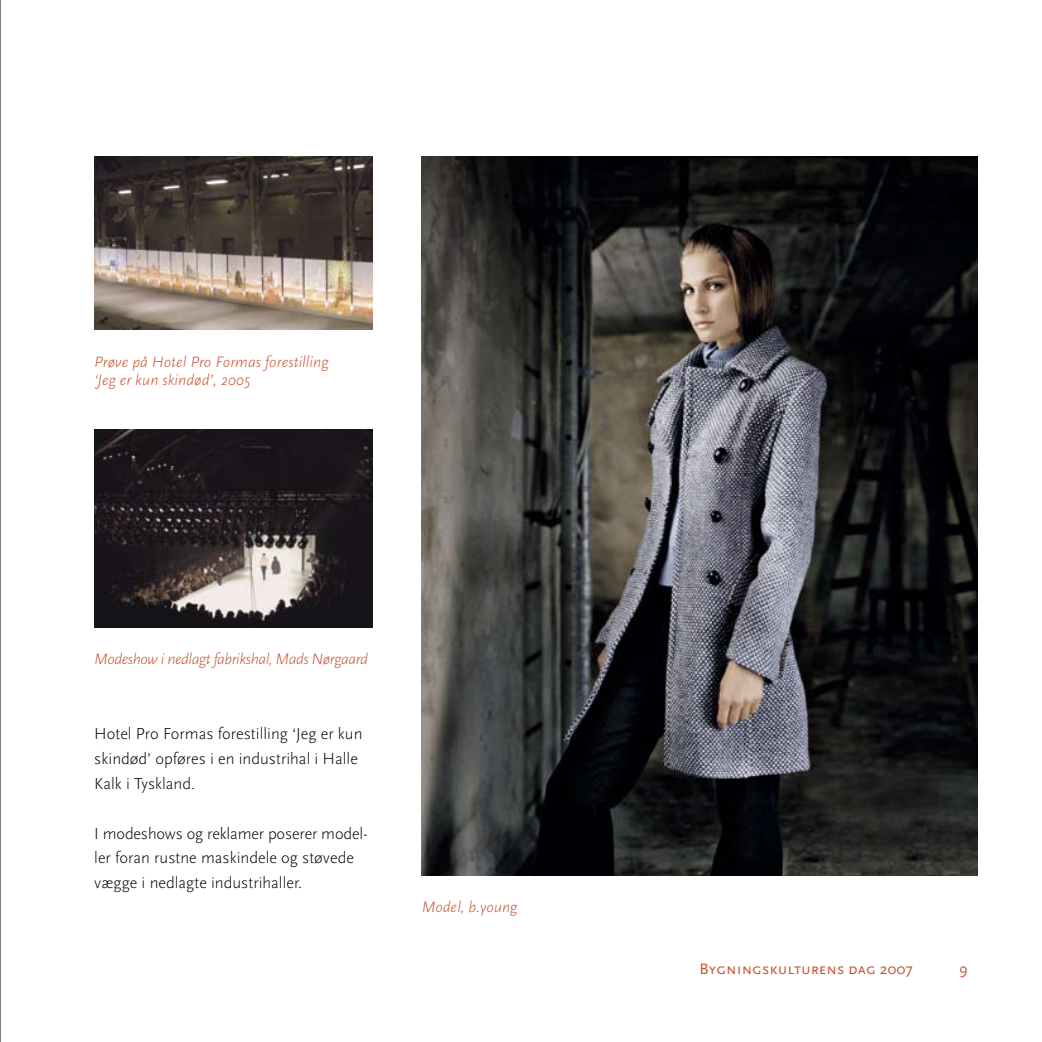
<style>
.page{position:relative;width:1042px;height:1042px;background:#fff}
.page>*{position:absolute;margin:0;border:0;box-sizing:border-box;transform-origin:0 0}
.t1{font:300 16.62px/24.8px "Scala Sans";color:#000}
.t2{font:italic 300 15.75px/18.6px "Scala Sans";color:#c4512c}
.t3{font:italic 300 15.75px "Scala Sans";letter-spacing:-.03em;color:#c4512c}
.t4{font:15.75px "Scala Sans Caps";color:#c4512c}
</style>
<div class="page">
<hr style="left:0;top:0;width:1px;height:1042px;background:#000">
<img style="left:94px;top:156px;width:278px;height:174px">
<img style="left:422px;top:156px;width:555px;height:720px">
<img style="left:94px;top:429px;width:278px;height:199px">
<p class="t2" style="left:94px;top:352px;width:236px">Prøve på Hotel Pro Formas forestilling ‘Jeg er kun skindød’, 2005</p>
<p class="t3" style="left:94px;top:650px;width:275px">Modeshow i nedlagt fabrikshal, Mads Nørgaard</p>
<p class="t1" style="left:94px;top:722px;width:270px">Hotel Pro Formas forestilling ‘Jeg er kun skindød’ opføres i en industrihal i Halle<br>Kalk i Tyskland.</p>
<p class="t1" style="left:94px;top:821px;width:267px">I modeshows og reklamer poserer model&shy;ler foran rustne maskindele og støvede vægge i nedlagte industrihaller.</p>
<p class="t2" style="left:422px;top:898px;width:97px">Model, b.young</p>
<p class="t4" style="left:699px;top:961px;width:215px">Bygningskulturens dag 2007</p>
</div>
